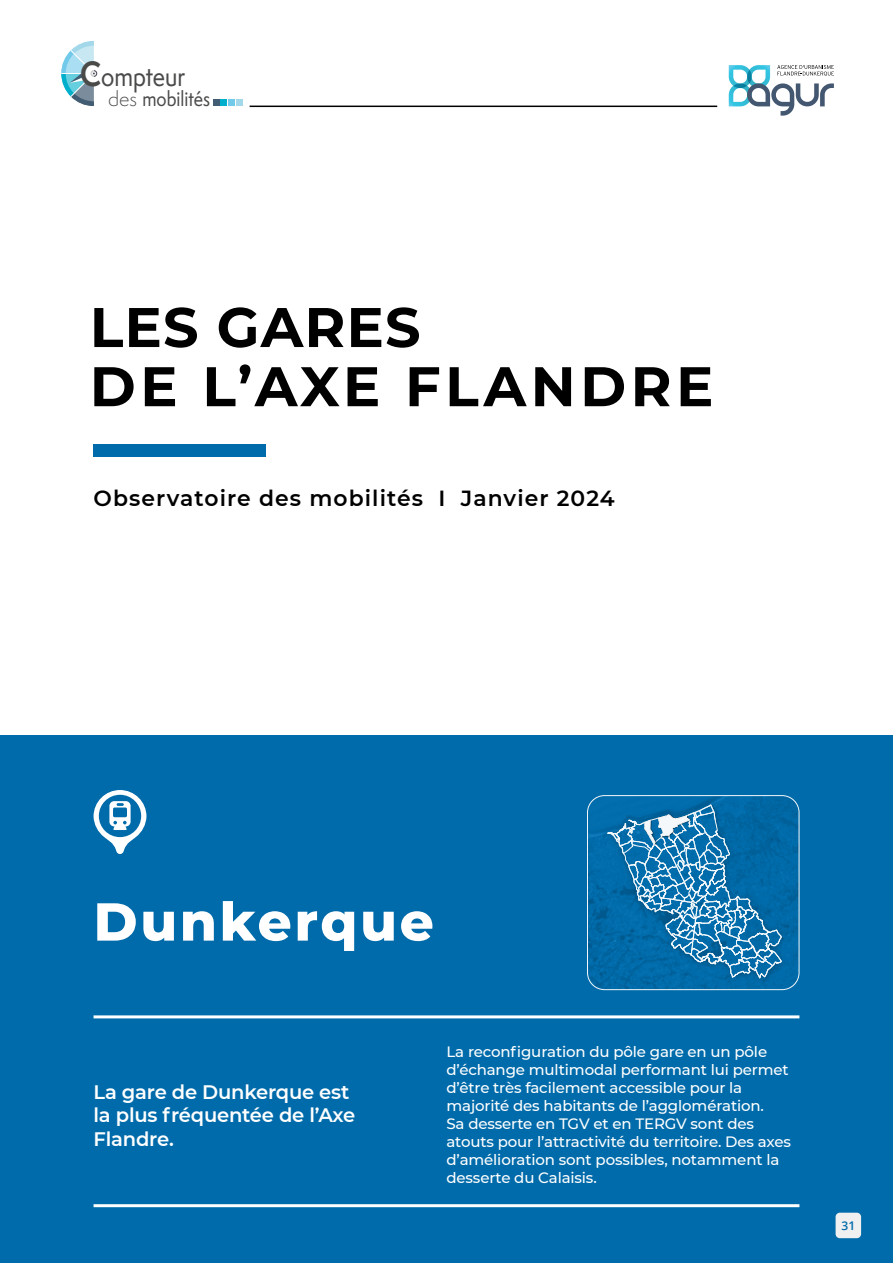
<style>
.page{position:relative;width:893px;height:1263px;background:#fff}
.page>*{position:absolute;margin:0;border:0;box-sizing:border-box;transform-origin:0 0}
.t1{font:700 55.65px/59.1px "Montserrat";letter-spacing:.06em;color:#000}
.t2{font:800 53.25px "Montserrat";letter-spacing:.05em;color:#fff}
.t3{font:500 25.5px "Semplicita Pro";color:#4a4a49;scale:.86 1}
.t4{font:600 21.9px "Montserrat";letter-spacing:.05em;color:#000}
.t5{font:600 19.5px/23.4px "Montserrat";letter-spacing:-.01em;color:#fff}
.t6{font:500 19.35px "Semplicita Pro";color:#4a4a49;scale:.86 1}
.t7{font:500 15px/18px "Montserrat";letter-spacing:-.01em;color:#fff}
.t8{font:600 12px "Open Sans";color:#006baa}
.s1{font-weight:700;font-size:32.25px}
.s2{font-weight:300}
</style>
<div class="page">
<div style="left:0;top:736px;width:893px;height:527px;background:#006baa"></div>
<img style="left:598px;top:796px;width:193px;height:191px">
<svg style="left:607px;top:802px;width:175px;height:178px"></svg>
<div style="left:587px;top:795px;width:212px;height:195px;border:1px solid #fff;border-radius:17px"></div>
<hr style="left:94px;top:1204px;width:705px;height:3px;background:#fff">
<hr style="left:94px;top:1015px;width:705px;height:3px;background:#fff">
<div style="left:94px;top:444px;width:172px;height:12px;background:#006baa"></div>
<svg style="left:94px;top:790px;width:52px;height:64px"></svg>
<svg style="left:61px;top:41px;width:36px;height:65px"></svg>
<div style="left:213px;top:100px;width:7px;height:6px;background:#425c73"></div>
<div style="left:220px;top:100px;width:7px;height:6px;background:#00afcb"></div>
<div style="left:228px;top:100px;width:7px;height:6px;background:#72caeb"></div>
<svg style="left:236px;top:100px;width:6px;height:6px"></svg>
<hr style="left:250px;top:106px;width:467px;height:1px;background:#000">
<svg style="left:729px;top:65px;width:105px;height:51px"></svg>
<div style="left:836px;top:1213px;width:25px;height:25px;background:#f0f0f0;border-radius:4px"></div>
<h3 class="t3" style="left:80px;top:58px;width:124px"><span class="s1">C</span>ompteur</h3>
<p class="t6" style="left:108px;top:85px;width:120px"><span class="s2">des</span> mobilités</p>
<h1 class="t1" style="left:90px;top:295px;width:625px">LES GARES<br>DE L’AXE FLANDRE</h1>
<h3 class="t4" style="left:94px;top:483px;width:523px">Observatoire des mobilités I Janvier 2024</h3>
<h2 class="t2" style="left:94px;top:883px;width:342px">Dunkerque</h2>
<h3 class="t5" style="left:94px;top:1079px;width:263px">La gare de Dunkerque est la plus fréquentée de l’Axe<br>Flandre.</h3>
<p class="t7" style="left:446px;top:1042px;width:346px">La reconfiguration du pôle gare en un pôle d’échange multimodal performant lui permet d’être très facilement accessible pour la majorité des habitants de l’agglomération.<br>Sa desserte en TGV et en TERGV sont des atouts pour l’attractivité du territoire. Des axes d’amélioration sont possibles, notamment la desserte du Calaisis.</p>
<p class="t8" style="left:842px;top:1217px;width:15px">31</p>
</div>
